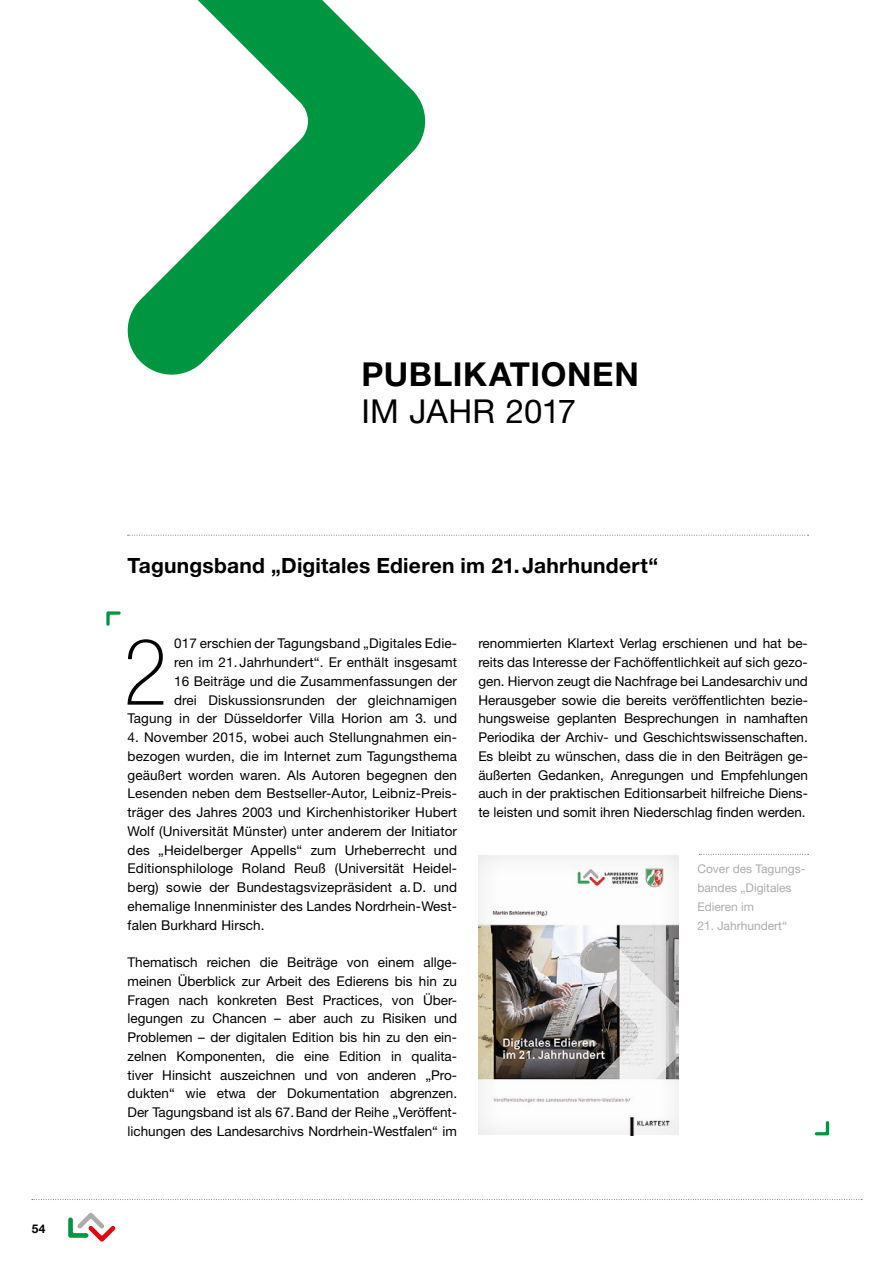
<style>
.page{position:relative;width:893px;height:1263px;background:#fff}
.page>*{position:absolute;margin:0;border:0;box-sizing:border-box;transform-origin:0 0}
.t1{font:100 condensed 92.25px "Helvetica Neue LT Std";color:#000}
.t2{font:700 33px "Helvetica Neue LT Std";letter-spacing:.02em;color:#000}
.t3{font:33px "Helvetica Neue LT Std";color:#000}
.t4{font:700 21px "Helvetica Neue LT Std";letter-spacing:.01em;color:#000}
.t5{font:13.5px/18.8px "Helvetica Neue LT Std";letter-spacing:.01em;color:#000;text-align:justify}
.t6{font:12px/18.8px "Helvetica Neue LT Std";color:#acacac}
.t7{font:700 12px "Helvetica Neue LT Std";color:#000}
</style>
<div class="page">
<svg style="left:32px;top:1199px;width:830px;height:1px"></svg>
<svg style="left:68px;top:1213px;width:47px;height:29px"></svg>
<svg style="left:106px;top:611px;width:15px;height:15px"></svg>
<svg style="left:815px;top:1121px;width:14px;height:14px"></svg>
<svg style="left:127px;top:0;width:299px;height:375px"></svg>
<svg style="left:699px;top:854px;width:109px;height:1px"></svg>
<div style="left:477px;top:855px;width:203px;height:281px;background:#000;opacity:.1"></div>
<svg style="left:128px;top:535px;width:680px;height:1px"></svg>
<p class="t7" style="left:32px;top:1221px;width:15px">54</p>
<h2 class="t2" style="left:361px;top:354px;width:279px">PUBLIKATIONEN</h2>
<h2 class="t3" style="left:361px;top:391px;width:216px">IM JAHR 2017</h2>
<h3 class="t4" style="left:128px;top:553px;width:532px">Tagungsband „Digitales Edieren im 21.Jahrhundert“</h3>
<p class="t5" style="left:128px;top:634px;width:331px;text-align:right">017 erschien der Tagungsband „Digitales Edie-<br>ren im 21. Jahrhundert“. Er enthält insgesamt<br>16 Beiträge und die Zusammenfassungen der<br>drei Diskussionsrunden der gleichnamigen Tagung in der Düsseldorfer Villa Horion am 3. und</p>
<p class="t5" style="left:128px;top:728px;width:331px">4. November 2015, wobei auch Stellungnahmen ein&shy;bezogen wurden, die im Internet zum Tagungsthema geäußert worden waren. Als Autoren begegnen den Lesenden neben dem Bestseller-Autor, Leibniz-Preis&shy;träger des Jahres 2003 und Kirchenhistoriker Hubert Wolf (Universität Münster) unter anderem der Initiator des „Heidelberger Appells“ zum Urheberrecht und Editionsphilologe Roland Reuß (Universität Heidel&shy;berg) sowie der Bundestagsvizepräsident a. D. und ehemalige Innenminister des Landes Nordrhein-West&shy;falen Burkhard Hirsch.</p>
<p class="t5" style="left:128px;top:953px;width:331px">Thematisch reichen die Beiträge von einem allge&shy;meinen Überblick zur Arbeit des Edierens bis hin zu Fragen nach konkreten Best Practices, von Über&shy;legungen zu Chancen – aber auch zu Risiken und Problemen – der digitalen Edition bis hin zu den ein&shy;zelnen Komponenten, die eine Edition in qualita&shy;tiver Hinsicht auszeichnen und von anderen „Pro&shy;dukten“ wie etwa der Dokumentation abgrenzen.<br>Der Tagungsband ist als 67.Band der Reihe „Veröffent&shy;lichungen des Landesarchivs Nordrhein-Westfalen“ im</p>
<h1 class="t1" style="left:123px;top:620px;width:46px">2</h1>
<p class="t5" style="left:478px;top:634px;width:331px">renommierten Klartext Verlag erschienen und hat be&shy;reits das Interesse der Fachöffentlichkeit auf sich gezo&shy;gen. Hiervon zeugt die Nachfrage bei Landesarchiv und Herausgeber sowie die bereits veröffentlichten bezie&shy;hungsweise geplanten Besprechungen in namhaften Periodika der Archiv- und Geschichtswissenschaften.<br>Es bleibt zu wünschen, dass die in den Beiträgen ge&shy;äußerten Gedanken, Anregungen und Empfehlungen auch in der praktischen Editionsarbeit hilfreiche Diens&shy;te leisten und somit ihren Niederschlag finden werden.</p>
<p class="t6" style="left:697px;top:859px;width:110px">Cover des Tagungs&shy;bandes „Digitales<br>Edieren im</p>
<p class="t6" style="left:697px;top:916px;width:91px">21. Jahrhundert“</p>
</div>
